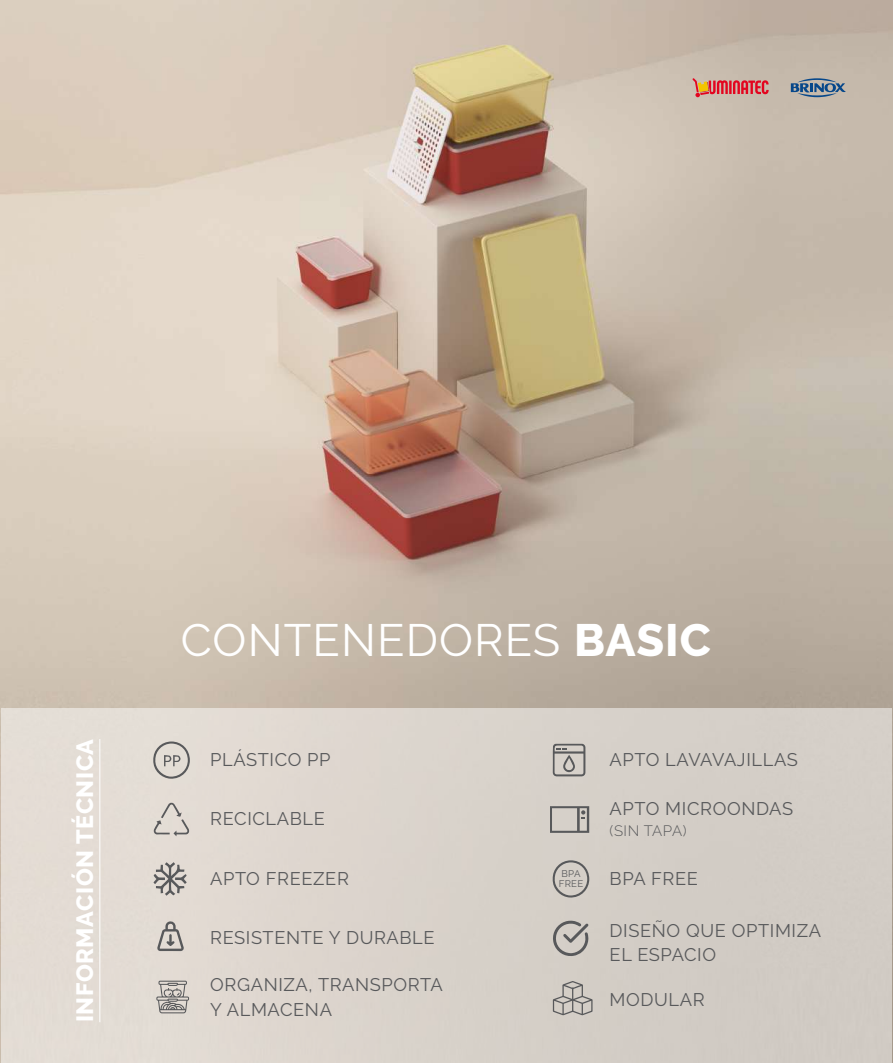
<style>
.page{position:relative;width:893px;height:1063px;background:#fff}
.page>*{position:absolute;margin:0;border:0;box-sizing:border-box;transform-origin:0 0}
.t1{font:45.15px "Raleway";letter-spacing:.025em;color:#fff}
.t2{font:800 23.55px "Raleway";letter-spacing:.025em;color:#fff}
.t3{font:18.3px/24.3px "Raleway";letter-spacing:.035em;color:#58595b}
.t4{font:300 15px "Raleway";letter-spacing:.035em;color:#58595b}
.t5{font:9.6px/9.6px "Raleway";letter-spacing:.035em;color:#58595b;text-align:center}
.s1{font-weight:800}
</style>
<div class="page">
<img style="left:0;top:0;width:893px;height:1063px">
<div style="left:2px;top:708px;width:890px;height:355px;background:#d9d2cb"></div>
<svg style="left:153px;top:741px;width:37px;height:38px"></svg>
<svg style="left:553px;top:744px;width:32px;height:32px"></svg>
<svg style="left:153px;top:862px;width:34px;height:34px"></svg>
<svg style="left:552px;top:860px;width:37px;height:38px"></svg>
<svg style="left:157px;top:921px;width:27px;height:30px"></svg>
<svg style="left:553px;top:920px;width:35px;height:36px"></svg>
<svg style="left:156px;top:981px;width:33px;height:32px"></svg>
<svg style="left:553px;top:981px;width:40px;height:34px"></svg>
<svg style="left:153px;top:802px;width:37px;height:34px"></svg>
<svg style="left:550px;top:806px;width:39px;height:27px"></svg>
<hr style="left:99px;top:739px;width:1px;height:283px;background:#fff">
<svg style="left:692px;top:78px;width:77px;height:19px"></svg>
<svg style="left:791px;top:78px;width:55px;height:19px"></svg>
<p class="t2" style="left:72px;top:1022px;width:285px;rotate:-90deg">INFORMACIÓN TÉCNICA</p>
<h1 class="t1" style="left:181px;top:614px;width:532px">CONTENEDORES <span class="s1">BASIC</span></h1>
<p class="t3" style="left:210px;top:747px;width:122px">PLÁSTICO PP</p>
<p class="t3" style="left:610px;top:747px;width:190px">APTO LAVAVAJILLAS</p>
<p class="t3" style="left:210px;top:807px;width:116px">RECICLABLE</p>
<p class="t3" style="left:610px;top:796px;width:185px">APTO MICROONDAS</p>
<p class="t4" style="left:610px;top:822px;width:78px">(SIN TAPA)</p>
<p class="t3" style="left:210px;top:866px;width:140px">APTO FREEZER</p>
<p class="t5" style="left:559px;top:869px;width:26px">BPA<br>FREE</p>
<p class="t3" style="left:610px;top:866px;width:90px">BPA FREE</p>
<p class="t3" style="left:210px;top:925px;width:226px">RESISTENTE Y DURABLE</p>
<p class="t3" style="left:610px;top:918px;width:213px">DISEÑO QUE OPTIMIZA<br>EL ESPACIO</p>
<p class="t3" style="left:210px;top:973px;width:234px">ORGANIZA, TRANSPORTA<br>Y ALMACENA</p>
<p class="t3" style="left:610px;top:987px;width:97px">MODULAR</p>
</div>
